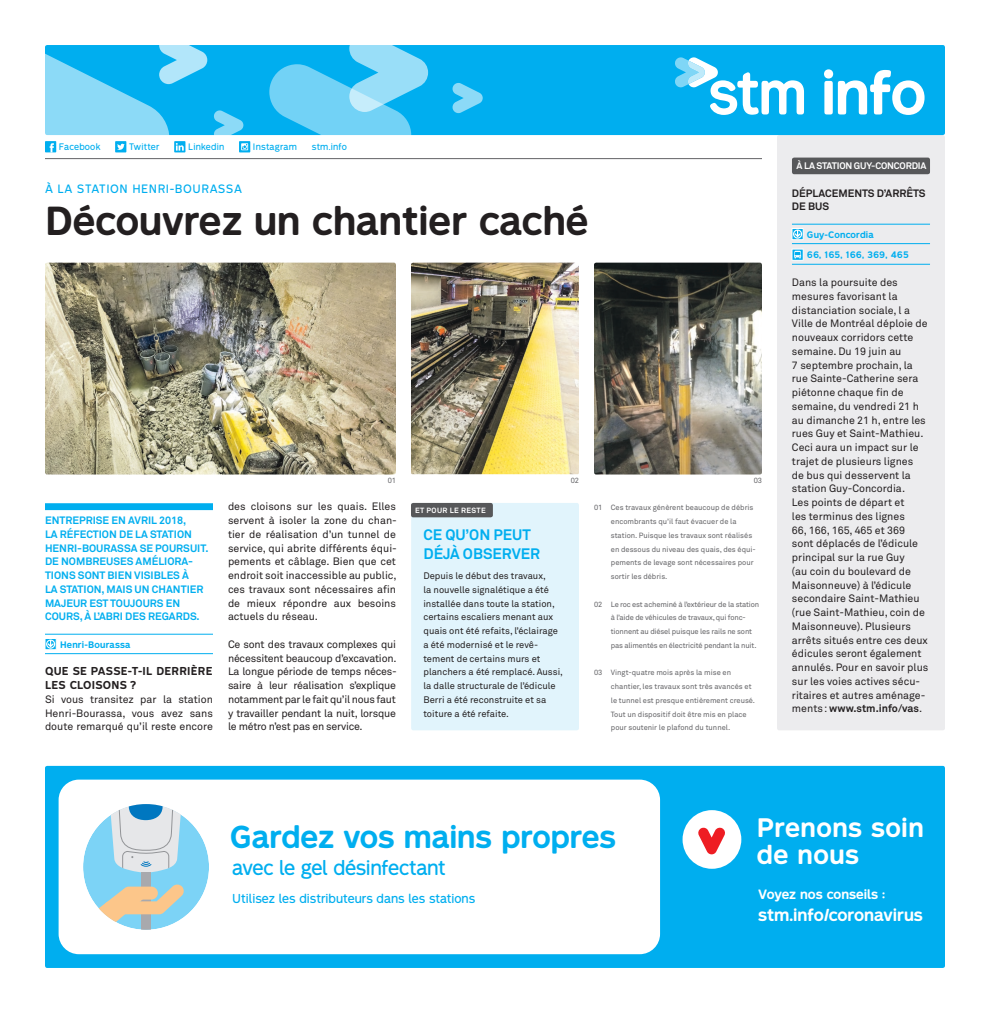
<style>
.page{position:relative;width:990px;height:1013px;background:#fff}
.page>*{position:absolute;margin:0;border:0;box-sizing:border-box;transform-origin:0 0}
.t1{font:700 57.25px "STM Montreal";color:#fff}
.t2{font:700 37.5px "STM Montreal";color:#231f20}
.t3{font:700 29.38px "STM Montreal";letter-spacing:-.005em;color:#00aeef}
.t4{font:700 24.75px/26.8px "STM Montreal";letter-spacing:.02em;color:#fff}
.t5{font:19.38px "STM Montreal";letter-spacing:-.02em;color:#00aeef}
.t6{font:700 16.12px "STM Montreal";color:#fff}
.t7{font:700 15px/19.4px "Akkurat";color:#00aeef}
.t8{font:700 12.5px "STM Montreal";color:#fff}
.t9{font:12px "STM Montreal";color:#00aeef}
.t10{font:11.25px "STM Montreal";letter-spacing:.05em;color:#00aeef}
.t11{font:10.62px/13.8px "Akkurat";color:#231f20;text-align:justify}
.t12{font:700 10.62px/13.8px "Akkurat";color:#00aeef}
.t13{font:700 10.62px/13.8px "STM Montreal";letter-spacing:.025em;color:#231f20}
.t14{font:700 10.62px/13.8px "Akkurat";color:#231f20}
.t15{font:9.38px/13.8px "Akkurat";color:#231f20}
.t16{font:700 9.38px "Akkurat";letter-spacing:-.02em;color:#fff}
.t17{font:700 8.75px "STM Montreal";letter-spacing:.025em;color:#00aeef}
.t18{font:8.75px "STM Montreal";letter-spacing:.025em;color:#00aeef}
.t19{font:7.5px/13.8px "Akkurat";color:#636366}
.t20{font:7.5px/13.8px "Akkurat";letter-spacing:-.02em;color:#636366}
.t21{font:700 7.5px "Akkurat";letter-spacing:.05em;color:#fff}
.s1{font-weight:700}
</style>
<div class="page">
<div style="left:45px;top:766px;width:900px;height:201px;background:#00aeef"></div>
<div style="left:59px;top:779px;width:601px;height:175px;background:#fff;border-radius:20px"></div>
<div style="left:683px;top:810px;width:58px;height:58px;background:#fff;border-radius:50%"></div>
<svg style="left:698px;top:827px;width:27px;height:27px"></svg>
<div style="left:83px;top:804px;width:126px;height:125px;background:#7cd3f6;border-radius:50%"></div>
<div style="left:141px;top:872px;width:10px;height:57px;background:#a8a9ad"></div>
<svg style="left:85px;top:883px;width:99px;height:46px"></svg>
<div style="left:122px;top:886px;width:36px;height:13px;background:#fcc68a;border-radius:7px"></div>
<svg style="left:105px;top:804px;width:81px;height:68px"></svg>
<div style="left:45px;top:45px;width:900px;height:90px;background:#00aeef"></div>
<svg style="left:675px;top:57px;width:129px;height:58px"></svg>
<svg style="left:269px;top:45px;width:159px;height:90px"></svg>
<svg style="left:453px;top:83px;width:30px;height:30px"></svg>
<svg style="left:214px;top:110px;width:29px;height:25px"></svg>
<svg style="left:45px;top:45px;width:162px;height:90px"></svg>
<div style="left:45px;top:141px;width:11px;height:11px;background:#00aeef"></div>
<svg style="left:50px;top:143px;width:4px;height:9px"></svg>
<div style="left:115px;top:141px;width:11px;height:11px;background:#00aeef"></div>
<svg style="left:117px;top:143px;width:8px;height:7px"></svg>
<svg style="left:174px;top:141px;width:11px;height:11px"></svg>
<svg style="left:176px;top:143px;width:8px;height:8px"></svg>
<svg style="left:239px;top:141px;width:11px;height:11px"></svg>
<svg style="left:241px;top:143px;width:7px;height:7px"></svg>
<hr style="left:45px;top:158px;width:717px;height:1px;background:#636366">
<div style="left:45px;top:503px;width:168px;height:7px;background:#00aeef"></div>
<hr style="left:45px;top:634px;width:168px;height:1px;background:#00aeef">
<hr style="left:45px;top:653px;width:168px;height:1px;background:#00aeef">
<div style="left:45px;top:638px;width:11px;height:11px;border:1px solid #fff"></div>
<svg style="left:46px;top:639px;width:9px;height:9px"></svg>
<div style="left:411px;top:503px;width:168px;height:227px;background:#e1f4fc;border-radius:2px"></div>
<div style="left:411px;top:503px;width:82px;height:14px;background:#57585a;border-radius:2px"></div>
<div style="left:777px;top:135px;width:168px;height:595px;background:#ececee;border-radius:2px"></div>
<div style="left:792px;top:158px;width:138px;height:16px;background:#57585a;border-radius:2px"></div>
<hr style="left:792px;top:224px;width:138px;height:1px;background:#00aeef">
<hr style="left:792px;top:243px;width:138px;height:1px;background:#00aeef">
<hr style="left:792px;top:264px;width:138px;height:1px;background:#00aeef">
<div style="left:792px;top:228px;width:11px;height:12px;border:1px solid #fff"></div>
<svg style="left:793px;top:229px;width:9px;height:10px"></svg>
<div style="left:792px;top:249px;width:11px;height:11px;border:1px solid #fff"></div>
<svg style="left:794px;top:251px;width:7px;height:7px"></svg>
<img style="left:45px;top:262px;width:351px;height:212px">
<img style="left:411px;top:262px;width:168px;height:212px">
<img style="left:594px;top:262px;width:168px;height:212px">
<p class="t18" style="left:59px;top:141px;width:43px">Facebook</p>
<p class="t18" style="left:129px;top:141px;width:32px">Twitter</p>
<p class="t18" style="left:188px;top:141px;width:38px">Linkedin</p>
<p class="t18" style="left:253px;top:141px;width:46px">Instagram</p>
<p class="t18" style="left:312px;top:141px;width:37px">stm.info</p>
<p class="t10" style="left:45px;top:182px;width:199px">À LA STATION HENRI-BOURASSA</p>
<h2 class="t2" style="left:45px;top:197px;width:545px">Découvrez un chantier caché</h2>
<p class="t12" style="left:45px;top:513px;width:165px">ENTREPRISE EN AVRIL 2018,<br>LA RÉFECTION DE LA STATION<br>HENRI-BOURASSA SE POURSUIT.<br>DE NOMBREUSES AMÉLIORA-<br>TIONS SONT BIEN VISIBLES À<br>LA STATION, MAIS UN CHANTIER<br>MAJEUR EST TOUJOURS EN<br>COURS, À L’ABRI DES REGARDS.</p>
<p class="t17" style="left:60px;top:639px;width:72px">Henri-Bourassa</p>
<p class="t13" style="left:45px;top:664px;width:169px">QUE SE PASSE-T-IL DERRIÈRE<br>LES CLOISONS ?</p>
<p class="t11" style="left:45px;top:692px;width:170px">Si vous transitez par la station Henri-Bourassa, vous avez sans doute remarqué qu’il reste encore</p>
<p class="t19" style="left:388px;top:473px;width:10px">01</p>
<p class="t19" style="left:571px;top:473px;width:10px">02</p>
<p class="t19" style="left:754px;top:473px;width:10px">03</p>
<p class="t11" style="left:228px;top:499px;width:170px">des cloisons sur les quais. Elles servent à isoler la zone du chan&shy;tier de réalisation d’un tunnel de service, qui abrite différents équi&shy;pements et câblage. Bien que cet endroit soit inaccessible au public, ces travaux sont nécessaires afin de mieux répondre aux besoins actuels du réseau.</p>
<p class="t11" style="left:228px;top:637px;width:170px">Ce sont des travaux complexes qui nécessitent beaucoup d’excavation.<br>La longue période de temps néces&shy;saire à leur réalisation s’explique notamment par le fait qu’il nous faut y travailler pendant la nuit, lorsque le métro n’est pas en service.</p>
<p class="t21" style="left:415px;top:505px;width:72px">ET POUR LE RESTE</p>
<h3 class="t7" style="left:423px;top:524px;width:118px">CE QU’ON PEUT<br>DÉJÀ OBSERVER</h3>
<p class="t15" style="left:423px;top:568px;width:141px">Depuis le début des travaux,<br>la nouvelle signalétique a été installée dans toute la station, certains escaliers menant aux quais ont été refaits, l’éclairage a été modernisé et le revê&shy;tement de certains murs et planchers a été remplacé. Aussi, la dalle structurale de l’édicule<br>Berri a été reconstruite et sa toiture a été refaite.</p>
<p class="t19" style="left:611px;top:500px;width:147px;text-indent:-17px">01 Ces travaux génèrent beaucoup de débris encombrants qu’il faut évacuer de la station. Puisque les travaux sont réalisés en dessous du niveau des quais, des équi&shy;pements de levage sont nécessaires pour sortir les débris.</p>
<p class="t20" style="left:611px;top:597px;width:150px;text-indent:-17px">02 Le roc est acheminé à l’extérieur de la station à l’aide de véhicules de travaux, qui fonc&shy;tionnent au diésel puisque les rails ne sont pas alimentés en électricité pendant la nuit.</p>
<p class="t19" style="left:611px;top:665px;width:146px;text-indent:-17px">03 Vingt-quatre mois après la mise en chantier, les travaux sont très avancés et le tunnel est presque entièrement creusé.<br>Tout un dispositif doit être mis en place pour soutenir le plafond du tunnel.</p>
<h1 class="t1" style="left:821px;top:57px;width:107px">info</h1>
<p class="t16" style="left:796px;top:160px;width:132px">À LA STATION GUY-CONCORDIA</p>
<p class="t14" style="left:792px;top:186px;width:135px">DÉPLACEMENTS D’ARRÊTS<br>DE BUS</p>
<p class="t17" style="left:807px;top:229px;width:68px">Guy-Concordia</p>
<p class="t17" style="left:807px;top:250px;width:103px">66, 165, 166, 369, 465</p>
<p class="t11" style="left:792px;top:275px;width:138px;text-align:left">Dans la poursuite des mesures favorisant la distanciation sociale, l a<br>Ville de Montréal déploie de nouveaux corridors cette semaine. Du 19 juin au<br>7 septembre prochain, la rue Sainte-Catherine sera piétonne chaque fin de semaine, du vendredi 21 h au dimanche 21 h, entre les rues Guy et Saint-Mathieu.<br>Ceci aura un impact sur le trajet de plusieurs lignes<br>de bus qui desservent la station Guy-Concordia.<br>Les points de départ et<br>les terminus des lignes<br>66, 166, 165, 465 et 369 sont déplacés de l’édicule principal sur la rue Guy<br>(au coin du boulevard de<br>Maisonneuve) à l’édicule secondaire Saint-Mathieu (rue Saint-Mathieu, coin de<br>Maisonneuve). Plusieurs arrêts situés entre ces deux édicules seront également annulés. Pour en savoir plus sur les voies actives sécu&shy;ritaires et autres aménage&shy;ments: <span class="s1">www.stm.info/vas</span>.</p>
<h3 class="t3" style="left:230px;top:818px;width:387px">Gardez vos mains propres</h3>
<h3 class="t5" style="left:232px;top:855px;width:215px">avec le gel désinfectant</h3>
<p class="t9" style="left:232px;top:891px;width:245px">Utilisez les distributeurs dans les stations</p>
<h3 class="t4" style="left:757px;top:814px;width:168px">Prenons soin de nous</h3>
<p class="t8" style="left:758px;top:886px;width:129px">Voyez nos conseils :</p>
<h3 class="t6" style="left:758px;top:905px;width:166px">stm.info/coronavirus</h3>
</div>
